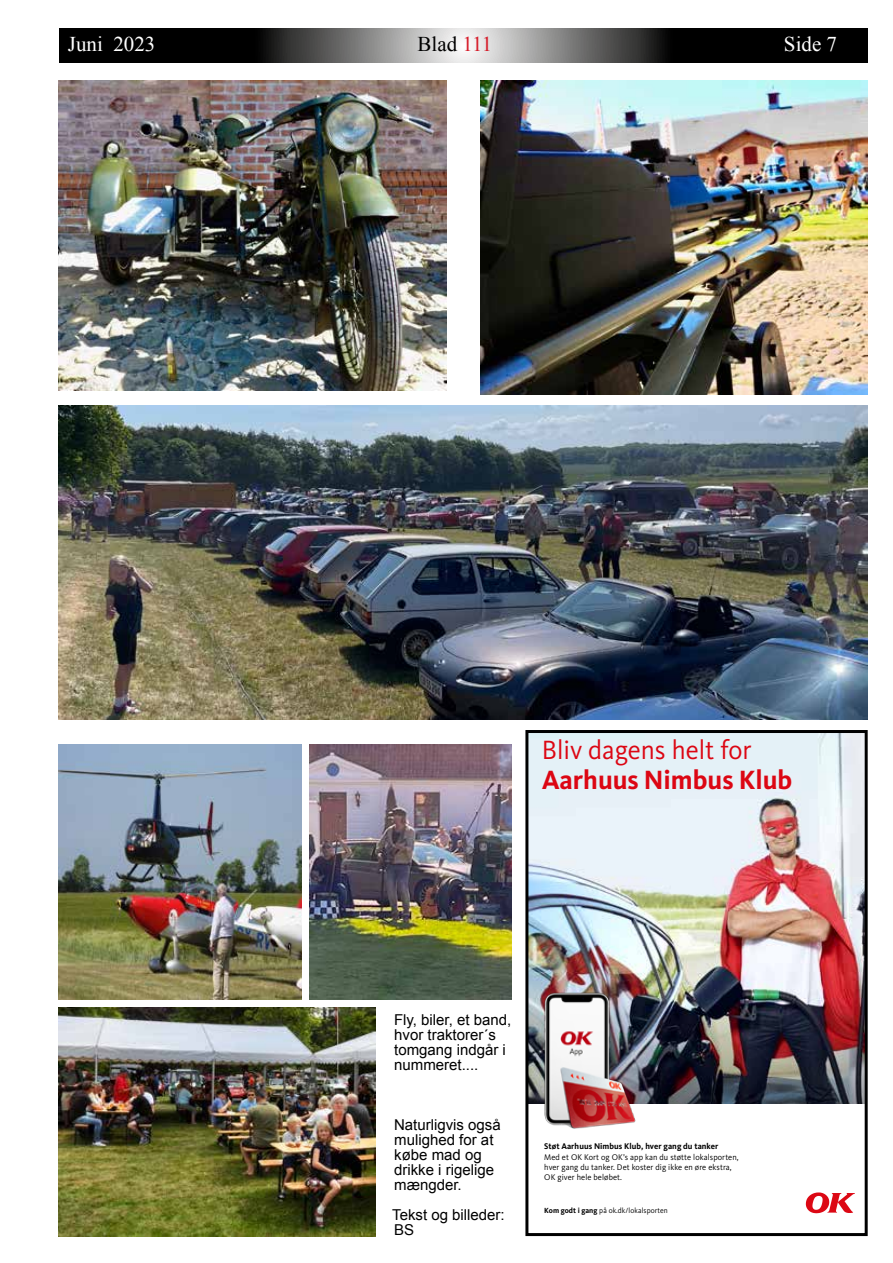
<style>
.page{position:relative;width:893px;height:1263px;background:#fff}
.page>*{position:absolute;margin:0;border:0;box-sizing:border-box;transform-origin:0 0}
.t1{font:27.45px "Kievit OT";color:#dc0613}
.t2{font:700 27.45px "Kievit OT";color:#dc0613}
.t3{font:21px "Times New Roman";color:#fff}
.t4{font:21px "Times New Roman";color:#000}
.t5{font:15px/15px "Arial";color:#000}
.t6{font:8.55px/10.2px "Kievit OT";letter-spacing:.01em;color:#000}
.t7{font:700 8.55px "Kievit OT";letter-spacing:.01em;color:#000}
.t8{font:7.65px "Kievit OT";letter-spacing:.01em;color:#000}
.s1{color:#d61a28}
.s2{font-weight:700}
</style>
<div class="page">
<svg style="left:59px;top:28px;width:809px;height:35px;background:#414141"></svg>
<img style="left:529px;top:734px;width:335px;height:270px">
<img style="left:644px;top:1004px;width:220px;height:100px">
<img style="left:529px;top:974px;width:115px;height:155px">
<svg style="left:806px;top:1192px;width:49px;height:21px"></svg>
<div style="left:525px;top:730px;width:343px;height:506px;border:3px solid #000"></div>
<img style="left:59px;top:80px;width:387px;height:311px">
<img style="left:480px;top:80px;width:388px;height:314px">
<img style="left:59px;top:405px;width:809px;height:314px">
<img style="left:59px;top:744px;width:242px;height:255px">
<img style="left:59px;top:1008px;width:317px;height:228px">
<img style="left:310px;top:744px;width:202px;height:255px">
<h2 class="t3" style="left:68px;top:30px;width:89px">Juni 2023</h2>
<h2 class="t4" style="left:417px;top:30px;width:76px">Blad <span class="s1">111</span></h2>
<h2 class="t3" style="left:784px;top:30px;width:55px">Side 7</h2>
<h1 class="t1" style="left:542px;top:734px;width:211px">Bliv dagens helt for</h1>
<h1 class="t2" style="left:542px;top:763px;width:252px">Aarhuus Nimbus Klub</h1>
<p class="t5" style="left:394px;top:1013px;width:119px">Fly, biler, et band, hvor traktorer´s tomgang indgår i nummeret....</p>
<p class="t5" style="left:394px;top:1118px;width:108px">Naturligvis også mulighed for at købe mad og drikke i rigelige mængder.</p>
<p class="t5" style="left:392px;top:1208px;width:114px">Tekst og billeder:<br>BS</p>
<p class="t7" style="left:544px;top:1141px;width:176px">Støt Aarhuus Nimbus Klub, hver gang du tanker</p>
<p class="t6" style="left:544px;top:1152px;width:196px">Med et OK Kort og OK’s app kan du støtte lokalsporten, hver gang du tanker. Det koster dig ikke en øre ekstra,<br>OK giver hele beløbet.</p>
<p class="t8" style="left:544px;top:1206px;width:125px"><span class="s2">Kom godt i gang</span> på ok.dk/lokalsporten</p>
</div>
